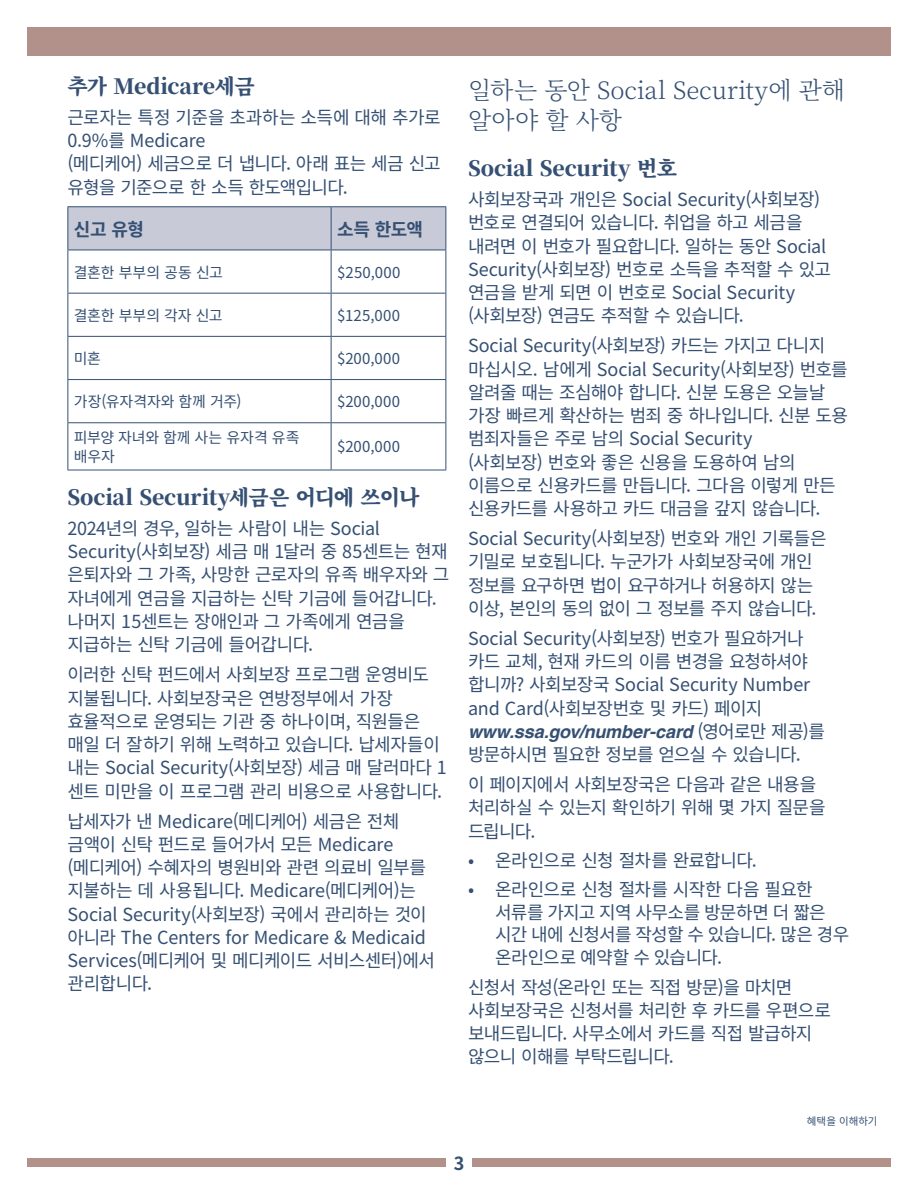
<style>
.page{position:relative;width:918px;height:1188px;background:#fff}
.page>*{position:absolute;margin:0;border:0;box-sizing:border-box;transform-origin:0 0}
.t1{font:300 24px/30px "Noto Serif CJ Kkr";letter-spacing:-.005em;color:#355073}
.t2{font:900 21px "Noto Serif CJ Kkr";letter-spacing:-.01em;color:#355073}
.t3{font:18px/23.2px "Noto Sans CJ Kkr";letter-spacing:-.025em;color:#355073}
.t4{font:700 18px "Noto Sans CJ Kkr";letter-spacing:-.03em;color:#355073}
.t5{font:15px/19.5px "Noto Sans CJ Kkr";color:#355073}
.t6{font:10.5px "Noto Sans CJ Kkr";color:#355073}
.s1{font-family:"Helvetica";font-weight:700;font-style:italic}
</style>
<div class="page">
<div style="left:27px;top:1159px;width:419px;height:8px;background:#b19189"></div>
<div style="left:472px;top:1159px;width:419px;height:8px;background:#b19189"></div>
<div style="left:27px;top:27px;width:864px;height:28px;background:#b19189"></div>
<div style="left:69px;top:207px;width:377px;height:43px;background:#c8cad7"></div>
<hr style="left:68px;top:206px;width:263px;height:1px;background:#355073">
<hr style="left:68px;top:207px;width:1px;height:43px;background:#355073">
<hr style="left:331px;top:206px;width:115px;height:1px;background:#355073">
<hr style="left:331px;top:207px;width:1px;height:43px;background:#355073">
<hr style="left:446px;top:207px;width:1px;height:43px;background:#355073">
<hr style="left:68px;top:250px;width:263px;height:1px;background:#355073">
<hr style="left:68px;top:250px;width:1px;height:43px;background:#355073">
<hr style="left:331px;top:250px;width:115px;height:1px;background:#355073">
<hr style="left:331px;top:250px;width:1px;height:43px;background:#355073">
<hr style="left:446px;top:250px;width:1px;height:43px;background:#355073">
<hr style="left:68px;top:293px;width:263px;height:1px;background:#355073">
<hr style="left:68px;top:294px;width:1px;height:42px;background:#355073">
<hr style="left:331px;top:293px;width:115px;height:1px;background:#355073">
<hr style="left:331px;top:294px;width:1px;height:42px;background:#355073">
<hr style="left:446px;top:294px;width:1px;height:42px;background:#355073">
<hr style="left:68px;top:336px;width:263px;height:1px;background:#355073">
<hr style="left:68px;top:337px;width:1px;height:42px;background:#355073">
<hr style="left:331px;top:336px;width:115px;height:1px;background:#355073">
<hr style="left:331px;top:337px;width:1px;height:42px;background:#355073">
<hr style="left:446px;top:337px;width:1px;height:42px;background:#355073">
<hr style="left:68px;top:379px;width:263px;height:1px;background:#355073">
<hr style="left:68px;top:380px;width:1px;height:42px;background:#355073">
<hr style="left:331px;top:379px;width:115px;height:1px;background:#355073">
<hr style="left:331px;top:380px;width:1px;height:42px;background:#355073">
<hr style="left:446px;top:380px;width:1px;height:42px;background:#355073">
<hr style="left:68px;top:422px;width:263px;height:1px;background:#355073">
<hr style="left:68px;top:423px;width:1px;height:47px;background:#355073">
<hr style="left:331px;top:422px;width:115px;height:1px;background:#355073">
<hr style="left:331px;top:423px;width:1px;height:47px;background:#355073">
<hr style="left:446px;top:423px;width:1px;height:47px;background:#355073">
<hr style="left:68px;top:470px;width:263px;height:1px;background:#355073">
<hr style="left:331px;top:470px;width:115px;height:1px;background:#355073">
<h2 class="t2" style="left:68px;top:74px;width:189px">추가 Medicare세금</h2>
<p class="t3" style="left:68px;top:106px;width:375px">근로자는 특정 기준을 초과하는 소득에 대해 추가로<br>0.9%를 Medicare<br>(메디케어) 세금으로 더 냅니다. 아래 표는 세금 신고 유형을 기준으로 한 소득 한도액입니다.</p>
<p class="t4" style="left:74px;top:219px;width:72px">신고 유형</p>
<p class="t4" style="left:337px;top:219px;width:87px">소득 한도액</p>
<p class="t5" style="left:74px;top:263px;width:151px">결혼한 부부의 공동 신고</p>
<p class="t5" style="left:337px;top:263px;width:65px">$250,000</p>
<p class="t5" style="left:74px;top:306px;width:150px">결혼한 부부의 각자 신고</p>
<p class="t5" style="left:337px;top:306px;width:65px">$125,000</p>
<p class="t5" style="left:74px;top:349px;width:29px">미혼</p>
<p class="t5" style="left:337px;top:349px;width:65px">$200,000</p>
<p class="t5" style="left:74px;top:392px;width:169px">가장(유자격자와 함께 거주)</p>
<p class="t5" style="left:337px;top:392px;width:65px">$200,000</p>
<p class="t5" style="left:74px;top:428px;width:227px">피부양 자녀와 함께 사는 유자격 유족 배우자</p>
<p class="t5" style="left:337px;top:437px;width:65px">$200,000</p>
<h2 class="t2" style="left:68px;top:485px;width:353px">Social Security세금은 어디에 쓰이나</h2>
<p class="t3" style="left:68px;top:517px;width:383px">2024년의 경우, 일하는 사람이 내는 Social<br>Security(사회보장) 세금 매 1달러 중 85센트는 현재 은퇴자와 그 가족, 사망한 근로자의 유족 배우자와 그 자녀에게 연금을 지급하는 신탁 기금에 들어갑니다. 나머지 15센트는 장애인과 그 가족에게 연금을 지급하는 신탁 기금에 들어갑니다.</p>
<p class="t3" style="left:68px;top:663px;width:381px">이러한 신탁 펀드에서 사회보장 프로그램 운영비도 지불됩니다. 사회보장국은 연방정부에서 가장 효율적으로 운영되는 기관 중 하나이며, 직원들은 매일 더 잘하기 위해 노력하고 있습니다. 납세자들이 내는 Social Security(사회보장) 세금 매 달러마다 1 센트 미만을 이 프로그램 관리 비용으로 사용합니다.</p>
<p class="t3" style="left:68px;top:810px;width:369px">납세자가 낸 Medicare(메디케어) 세금은 전체 금액이 신탁 펀드로 들어가서 모든 Medicare (메디케어) 수혜자의 병원비와 관련 의료비 일부를 지불하는 데 사용됩니다. Medicare(메디케어)는<br>Social Security(사회보장) 국에서 관리하는 것이 아니라 The Centers for Medicare &amp; Medicaid<br>Services(메디케어 및 메디케이드 서비스센터)에서 관리합니다.</p>
<h1 class="t1" style="left:468px;top:75px;width:379px">일하는 동안 Social Security에 관해 알아야 할 사항</h1>
<h2 class="t2" style="left:468px;top:156px;width:210px">Social Security 번호</h2>
<p class="t3" style="left:468px;top:188px;width:365px">사회보장국과 개인은 Social Security(사회보장) 번호로 연결되어 있습니다. 취업을 하고 세금을 내려면 이 번호가 필요합니다. 일하는 동안 Social<br>Security(사회보장) 번호로 소득을 추적할 수 있고 연금을 받게 되면 이 번호로 Social Security (사회보장) 연금도 추적할 수 있습니다.</p>
<p class="t3" style="left:468px;top:334px;width:381px">Social Security(사회보장) 카드는 가지고 다니지 마십시오. 남에게 Social Security(사회보장) 번호를 알려줄 때는 조심해야 합니다. 신분 도용은 오늘날 가장 빠르게 확산하는 범죄 중 하나입니다. 신분 도용 범죄자들은 주로 남의 Social Security<br>(사회보장) 번호와 좋은 신용을 도용하여 남의 이름으로 신용카드를 만듭니다. 그다음 이렇게 만든 신용카드를 사용하고 카드 대금을 갚지 않습니다.</p>
<p class="t3" style="left:468px;top:527px;width:360px">Social Security(사회보장) 번호와 개인 기록들은 기밀로 보호됩니다. 누군가가 사회보장국에 개인 정보를 요구하면 법이 요구하거나 허용하지 않는 이상, 본인의 동의 없이 그 정보를 주지 않습니다.</p>
<p class="t3" style="left:468px;top:627px;width:359px">Social Security(사회보장) 번호가 필요하거나 카드 교체, 현재 카드의 이름 변경을 요청하셔야 합니까? 사회보장국 Social Security Number and Card(사회보장번호 및 카드) 페이지 <span class="s1">www.ssa.gov/number-card</span> (영어로만 제공)를 방문하시면 필요한 정보를 얻으실 수 있습니다.</p>
<p class="t3" style="left:468px;top:773px;width:359px">이 페이지에서 사회보장국은 다음과 같은 내용을 처리하실 수 있는지 확인하기 위해 몇 가지 질문을 드립니다.</p>
<p class="t3" style="left:468px;top:849px;width:290px">• 온라인으로 신청 절차를 완료합니다.</p>
<p class="t3" style="left:495px;top:879px;width:356px;line-height:22.5px;text-indent:-27px">• 온라인으로 신청 절차를 시작한 다음 필요한 서류를 가지고 지역 사무소를 방문하면 더 짧은 시간 내에 신청서를 작성할 수 있습니다. 많은 경우 온라인으로 예약할 수 있습니다.</p>
<p class="t3" style="left:468px;top:976px;width:365px">신청서 작성(온라인 또는 직접 방문)을 마치면 사회보장국은 신청서를 처리한 후 카드를 우편으로 보내드립니다. 사무소에서 카드를 직접 발급하지 않으니 이해를 부탁드립니다.</p>
<p class="t6" style="left:807px;top:1115px;width:72px">혜택을 이해하기</p>
<p class="t4" style="left:454px;top:1153px;width:12px">3</p>
</div>
